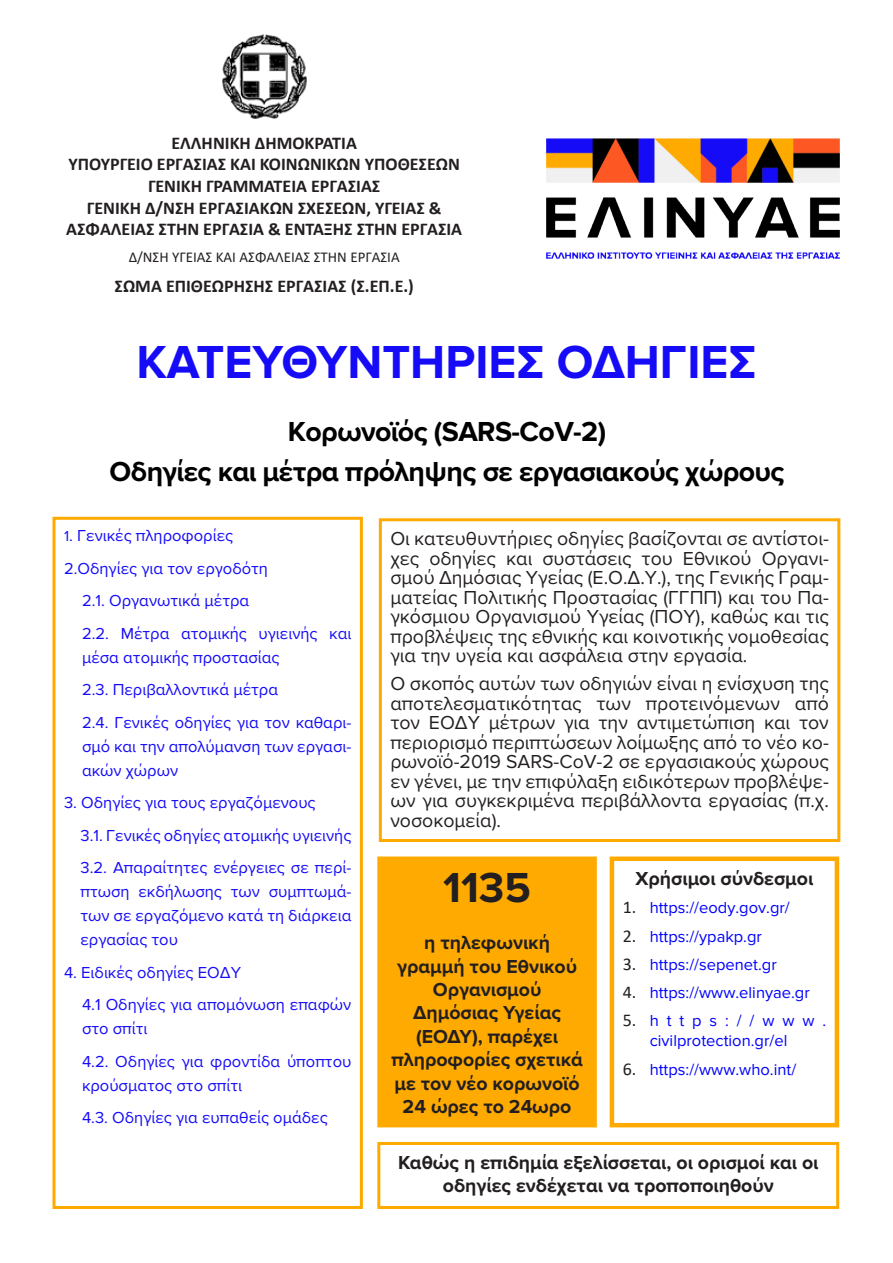
<style>
.page{position:relative;width:893px;height:1263px;background:#fff}
.page>*{position:absolute;margin:0;border:0;box-sizing:border-box;transform-origin:0 0}
.t1{font:700 48px "Proxima Nova";color:#150bf7}
.t2{font:700 43.5px "Proxima Nova";color:#231f20}
.eidiseo_basiko{font:700 28.5px "Proxima Nova";letter-spacing:-.02em;color:#000100}
.eidiseo_basiko-2{font:19.5px/19.5px "Proxima Nova";color:#231f20;text-align:justify}
.eidiseo_basiko-3{font:700 19.5px/23.4px "Proxima Nova";color:#231f20;text-align:center}
.t3{font:700 18px/21.6px "Calibri";color:#231f20;text-align:center}
.eidiseo_basiko-4{font:16.5px/24px "Proxima Nova";color:#150bf7}
.t4{font:16.5px/19.8px "Proxima Nova";color:#00f}
.t5{font:15px "Calibri";color:#231f20}
.s1{font-size:15px}
.s2{font-family:"Calibri";font-size:18px;color:#231f20}
</style>
<div class="page">
<div style="left:379px;top:518px;width:461px;height:324px;border:3px solid #fa0"></div>
<img style="left:546px;top:138px;width:293px;height:120px">
<div style="left:52px;top:517px;width:311px;height:692px;border:3px solid #fa0"></div>
<img style="left:222px;top:34px;width:85px;height:85px">
<div style="left:379px;top:858px;width:216px;height:268px;background:#fa0"></div>
<div style="left:377px;top:856px;width:220px;height:271px;border:3px solid #fa0"></div>
<div style="left:377px;top:1142px;width:462px;height:67px;border:3px solid #fa0"></div>
<div style="left:610px;top:856px;width:229px;height:271px;border:4px solid #fa0"></div>
<p class="t3" style="left:171px;top:132px;width:187px">EΛΛHNIKH ΔHMOKPATIA</p>
<p class="t3" style="left:68px;top:153px;width:393px">YΠOYPΓEIO ΕΡΓΑΣΙΑΣ ΚΑΙ ΚΟΙΝΩΝΙΚΩΝ ΥΠΟΘΕΣΕΩΝ</p>
<p class="t3" style="left:148px;top:175px;width:234px">ΓΕΝΙΚΗ ΓΡΑΜΜΑΤΕΙΑ ΕΡΓΑΣΙΑΣ</p>
<p class="t3" style="left:66px;top:197px;width:397px">ΓENIKH Δ/NΣH ΕΡΓΑΣΙΑΚΩΝ ΣΧΕΣΕΩΝ, ΥΓΕΙΑΣ &amp;<br>ΑΣΦΑΛΕΙΑΣ ΣΤΗΝ ΕΡΓΑΣΙΑ &amp; ΕΝΤΑΞΗΣ ΣΤΗΝ ΕΡΓΑΣΙΑ</p>
<p class="t5" style="left:129px;top:246px;width:272px">Δ/ΝΣΗ ΥΓΕΙΑΣ ΚΑΙ ΑΣΦΑΛΕΙΑΣ ΣΤΗΝ ΕΡΓΑΣΙΑ</p>
<p class="t3" style="left:115px;top:275px;width:301px">ΣΩΜΑ ΕΠΙΘΕΩΡΗΣΗΣ ΕΡΓΑΣΙΑΣ (Σ.ΕΠ.Ε.)</p>
<p class="t1" style="left:136px;top:335px;width:622px">ΚΑΤΕΥΘΥΝΤΗΡΙΕΣ ΟΔΗΓΙΕΣ</p>
<p class="eidiseo_basiko" style="left:288px;top:415px;width:320px">Κορωνοϊός (SARS-CoV-2)</p>
<p class="eidiseo_basiko" style="left:110px;top:455px;width:676px">Οδηγίες και μέτρα πρόληψης σε εργασιακούς χώρους</p>
<p class="eidiseo_basiko-4" style="left:64px;top:524px;width:171px"><span class="s1">1</span>. Γενικές πληροφορίες</p>
<p class="eidiseo_basiko-4" style="left:64px;top:557px;width:206px">2.Οδηγίες για τον εργοδότη</p>
<p class="eidiseo_basiko-4" style="left:82px;top:589px;width:169px">2.1. Οργανωτικά μέτρα</p>
<p class="eidiseo_basiko-4" style="left:82px;top:622px;width:271px">2.2. Μέτρα ατομικής υγιεινής και μέσα ατομικής προστασίας</p>
<p class="eidiseo_basiko-4" style="left:82px;top:678px;width:198px">2.3. Περιβαλλοντικά μέτρα</p>
<p class="eidiseo_basiko-4" style="left:82px;top:711px;width:271px;text-align:justify">2.4. Γενικές οδηγίες για τον καθαρι&shy;σμό και την απολύμανση των εργασι&shy;ακών χώρων</p>
<p class="eidiseo_basiko-4" style="left:64px;top:791px;width:253px">3. Οδηγίες για τους εργαζόμενους</p>
<p class="eidiseo_basiko-4" style="left:81px;top:824px;width:272px">3.1. Γενικές οδηγίες ατομικής υγιεινής</p>
<p class="eidiseo_basiko-4" style="left:81px;top:856px;width:272px;text-align:justify">3.2. Απαραίτητες ενέργειες σε περί&shy;πτωση εκδήλωσης των συμπτωμά&shy;των σε εργαζόμενο κατά τη διάρκεια εργασίας του</p>
<p class="eidiseo_basiko-4" style="left:64px;top:961px;width:179px">4. Ειδικές οδηγίες ΕΟΔΥ</p>
<p class="eidiseo_basiko-4" style="left:82px;top:993px;width:271px">4.1 Οδηγίες για απομόνωση επαφών στο σπίτι</p>
<p class="eidiseo_basiko-4" style="left:82px;top:1050px;width:271px">4.2. Οδηγίες για φροντίδα ύποπτου κρούσματος στο σπίτι</p>
<p class="eidiseo_basiko-4" style="left:82px;top:1106px;width:247px">4.3. Οδηγίες για ευπαθείς ομάδες</p>
<p class="eidiseo_basiko-2" style="left:390px;top:529px;width:440px">Οι κατευθυντήριες οδηγίες βασίζονται σε αντίστοι&shy;χες οδηγίες και συστάσεις του Εθνικού Οργανι&shy;σμού Δημόσιας Υγείας (Ε.Ο.Δ.Υ.), της Γενικής Γραμ&shy;ματείας Πολιτικής Προστασίας (ΓΓΠΠ) και του Πα&shy;γκόσμιου Οργανισμού Υγείας (ΠΟΥ), καθώς και τις προβλέψεις της εθνικής και κοινοτικής νομοθεσίας για την υγεία και ασφάλεια στην εργασία.</p>
<p class="eidiseo_basiko-2" style="left:390px;top:674px;width:440px">Ο σκοπός αυτών των οδηγιών είναι η ενίσχυση της αποτελεσματικότητας των προτεινόμενων από τον ΕΟΔΥ μέτρων για την αντιμετώπιση και τον περιορισμό περιπτώσεων λοίμωξης από το νέο κο&shy;ρωνοϊό-2019 SARS-CoV-2 σε εργασιακούς χώρους εν γένει, με την επιφύλαξη ειδικότερων προβλέψε&shy;ων για συγκεκριμένα περιβάλλοντα εργασίας (π.χ. νοσοκομεία).</p>
<p class="eidiseo_basiko-3" style="left:636px;top:867px;width:179px">Χρήσιμοι σύνδεσμοι</p>
<p class="t4" style="left:623px;top:898px;width:169px"><span class="s2">1.</span> https://eody.gov.gr/</p>
<p class="t4" style="left:623px;top:926px;width:141px"><span class="s2">2.</span> https://ypakp.gr</p>
<p class="t4" style="left:623px;top:955px;width:156px"><span class="s2">3.</span> https://sepenet.gr</p>
<p class="t4" style="left:623px;top:983px;width:189px"><span class="s2">4.</span> https://www.elinyae.gr</p>
<p class="t4" style="left:650px;top:1011px;width:178px;text-indent:-27px"><span class="s2">5.</span> https://www. civilprotection.gr/el</p>
<p class="t4" style="left:623px;top:1059px;width:175px"><span class="s2">6.</span> https://www.who.int/</p>
<p class="t2" style="left:443px;top:863px;width:89px">1135</p>
<p class="eidiseo_basiko-3" style="left:391px;top:931px;width:193px">η τηλεφωνική γραμμή του Εθνικού<br>Οργανισμού<br>Δημόσιας Υγείας (ΕΟΔΥ), παρέχει πληροφορίες σχετικά με τον νέο κορωνοϊό<br>24 ώρες το 24ωρο</p>
<p class="eidiseo_basiko-3" style="left:398px;top:1151px;width:422px">Καθώς η επιδημία εξελίσσεται, οι ορισμοί και οι οδηγίες ενδέχεται να τροποποιηθούν</p>
</div>
